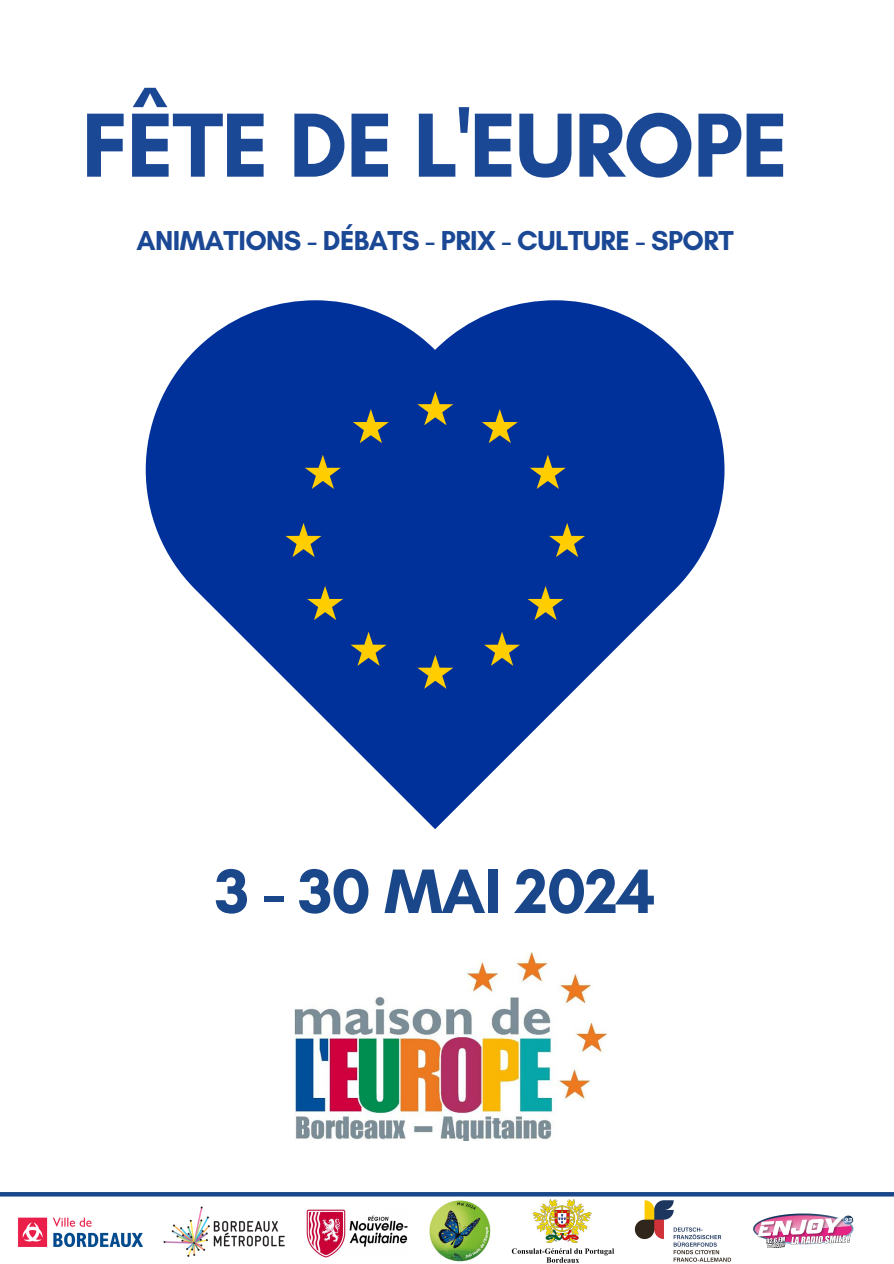
<style>
.page{position:relative;width:894px;height:1264px;background:#fff}
.page>*{position:absolute;margin:0;border:0;box-sizing:border-box;transform-origin:0 0}
.t1{font:700 92.7px "Glacial Indifference";letter-spacing:-.02em;color:#1b4895}
.t2{font:700 63.9px "Glacial Indifference";letter-spacing:-.02em;color:#1a4789}
.t3{font:700 27.9px "Glacial Indifference";letter-spacing:-.02em;color:#1b4895}
</style>
<div class="page">
<img style="left:294px;top:952px;width:312px;height:188px">
<svg style="left:146px;top:300px;width:578px;height:529px;fill:#00309a"></svg>
<svg style="left:417px;top:391px;width:36px;height:34px"></svg>
<svg style="left:353px;top:409px;width:36px;height:34px"></svg>
<svg style="left:305px;top:454px;width:36px;height:35px"></svg>
<svg style="left:285px;top:523px;width:36px;height:34px"></svg>
<svg style="left:307px;top:586px;width:36px;height:34px"></svg>
<svg style="left:350px;top:631px;width:36px;height:35px"></svg>
<svg style="left:417px;top:654px;width:36px;height:34px"></svg>
<svg style="left:484px;top:631px;width:36px;height:35px"></svg>
<svg style="left:527px;top:586px;width:36px;height:34px"></svg>
<svg style="left:549px;top:523px;width:36px;height:34px"></svg>
<svg style="left:529px;top:454px;width:36px;height:35px"></svg>
<svg style="left:481px;top:409px;width:36px;height:34px"></svg>
<div style="left:0;top:1191px;width:893px;height:5px;background:#1a4789"></div>
<img style="left:163px;top:1206px;width:122px;height:51px">
<img style="left:753px;top:1213px;width:101px;height:34px">
<img style="left:306px;top:1209px;width:102px;height:48px">
<img style="left:18px;top:1217px;width:125px;height:29px">
<img style="left:429px;top:1200px;width:62px;height:62px">
<img style="left:511px;top:1199px;width:102px;height:63px">
<img style="left:634px;top:1200px;width:96px;height:62px">
<p class="t1" style="left:81px;top:89px;width:708px">FÊTE DE L'EUROPE</p>
<p class="t3" style="left:136px;top:223px;width:598px">ANIMATIONS - DÉBATS - PRIX - CULTURE - SPORT</p>
<p class="t2" style="left:215px;top:852px;width:442px">3 - 30 MAI 2024</p>
</div>
